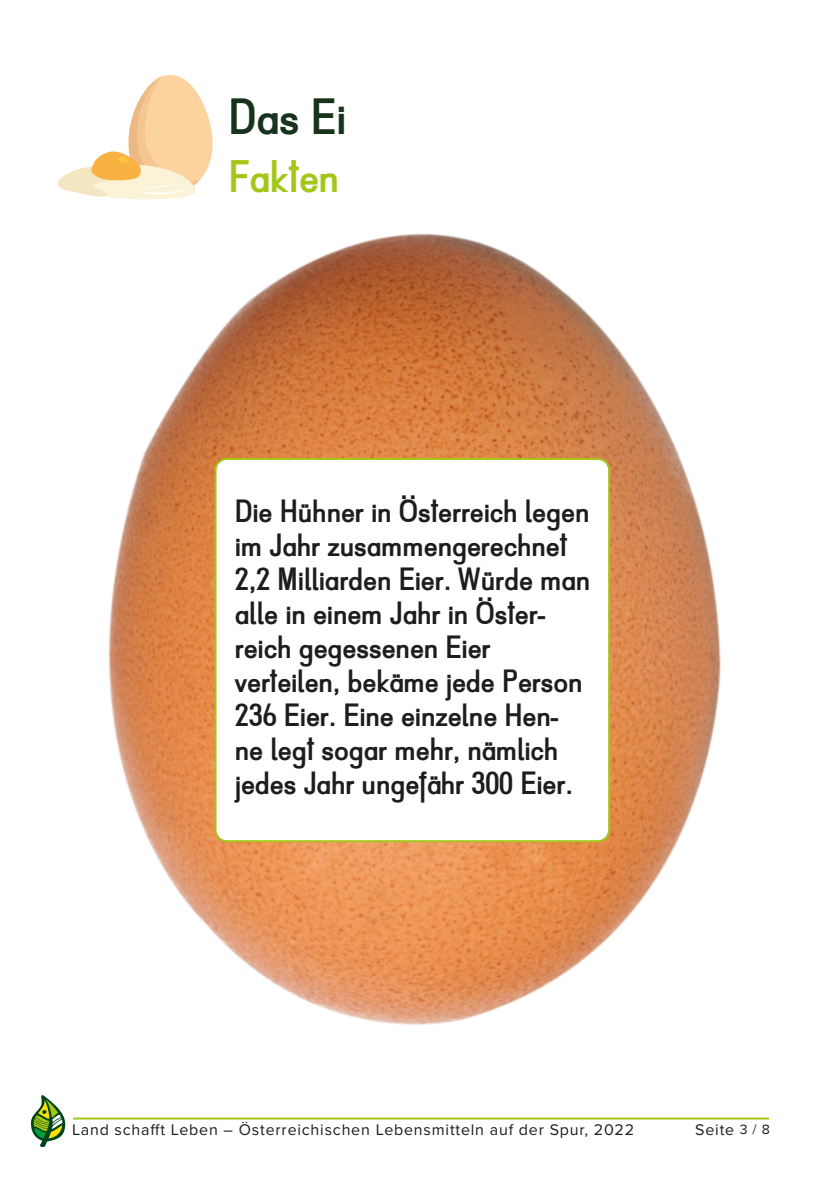
<style>
.page{position:relative;width:840px;height:1191px;background:#fff}
.page>*{position:absolute;margin:0;border:0;box-sizing:border-box;transform-origin:0 0}
.t1{font:700 38px "Aa Bb Cc";color:#17331c}
.t2{font:700 34px "Aa Bb Cc";letter-spacing:.03em;color:#a3c617}
.AufgabenText_ohne_lr{font:700 24px/34px "Aa Bb Cc";letter-spacing:.03em;color:#1d1d1b}
.t3{font:16px "Proxima Nova";letter-spacing:.05em;color:#1d1d1b}
.s1{font-size:14px}
</style>
<div class="page">
<svg style="left:40px;top:1144px;width:6px;height:3px"></svg>
<svg style="left:129px;top:75px;width:83px;height:54px"></svg>
<img style="left:31px;top:129px;width:739px;height:1015px">
<div style="left:215px;top:459px;width:393px;height:382px;background:#fff;border-radius:11px"></div>
<div style="left:214px;top:458px;width:395px;height:384px;border:2px solid #a3c617;border-radius:11px"></div>
<h1 class="t1" style="left:229px;top:91px;width:118px">Das Ei</h1>
<h2 class="t2" style="left:229px;top:154px;width:111px">Fakten</h2>
<p class="AufgabenText_ohne_lr" style="left:235px;top:496px;width:356px">Die Hühner in Österreich legen im Jahr zusammengerechnet<br>2,2 Milliarden Eier. Würde man alle in einem Jahr in Öster&shy;reich gegessenen Eier verteilen, bekäme jede Person<br>236 Eier. Eine einzelne Hen&shy;ne legt sogar mehr, nämlich jedes Jahr ungefähr 300 Eier.</p>
<p class="t3" style="left:72px;top:1120px;width:563px">Land schafft Leben – Österreichischen Lebensmitteln auf der Spur, 2022</p>
<p class="t3" style="left:694px;top:1120px;width:76px">Seite <span class="s1">3 / 8</span></p>
</div>
